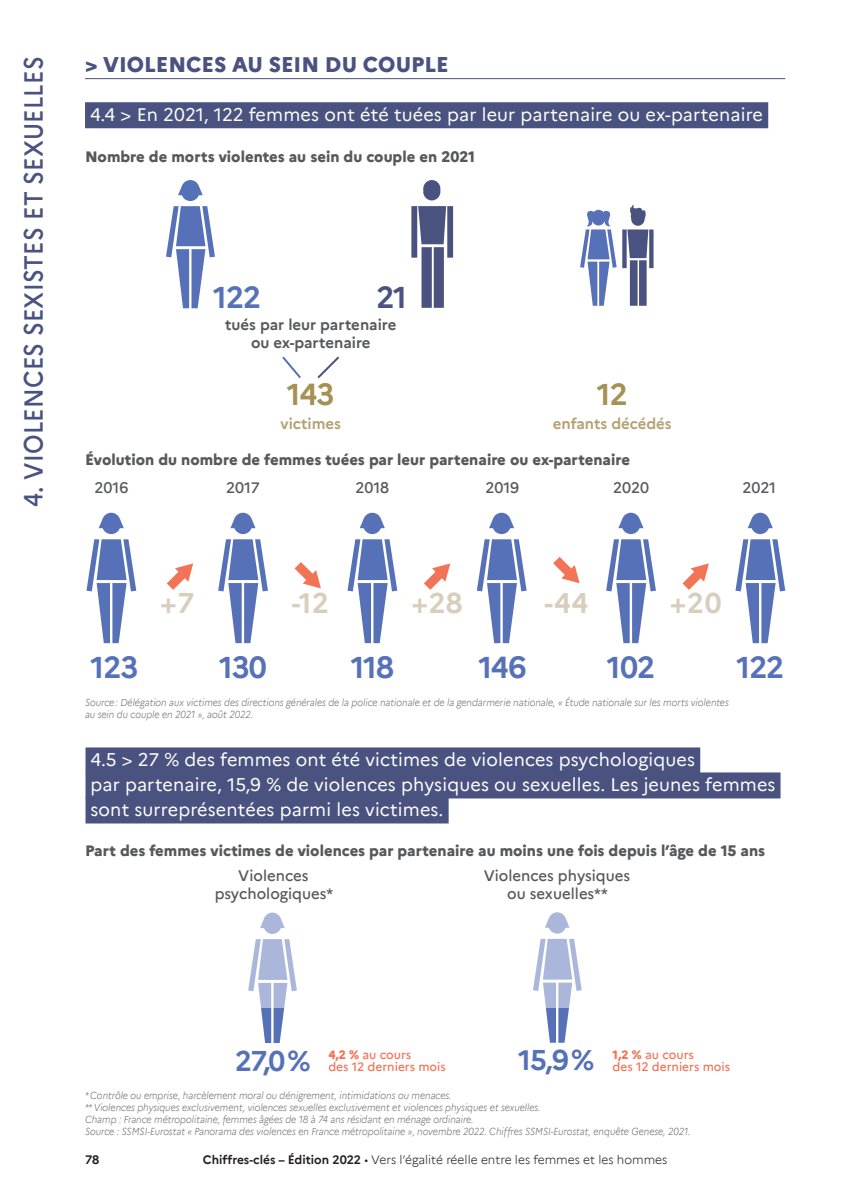
<style>
.page{position:relative;width:842px;height:1191px;background:#fff}
.page>*{position:absolute;margin:0;border:0;box-sizing:border-box;transform-origin:0 0}
.t1{font:700 30px "Marianne";letter-spacing:-.03em;color:#5671b7}
.t2{font:700 30px "Marianne";color:#a69155}
.t3{font:700 30px "Marianne";color:#4a5280}
.t4{font:700 28px "Marianne";letter-spacing:.015em;color:#d8cebc}
.t5{font:700 28px "Marianne";color:#5671b7}
.t6{font:500 26px "Marianne";letter-spacing:.01em;color:#4a5280;scale:.9 1}
.t7{font:800 21px "Marianne";color:#4a5280}
.H1_1{font:18px "Marianne";letter-spacing:.01em;color:#fff}
.t8{font:800 15px "Marianne";color:#57585a}
.t9{font:500 15px/18px "Marianne";color:#57585a;text-align:center}
.t10{font:700 15px/18px "Marianne";color:#57585a;text-align:center}
.t11{font:700 15px "Marianne";color:#b4a272}
.t12{font:300 12px "Marianne";color:#231f20}
.t13{font:500 12px "Marianne";color:#f37356}
.t14{font:700 12px "Marianne";color:#231f20}
.Sources{font:italic 300 10px/12px "Marianne";color:#6c6d70;scale:.91 1}
.s1{font-weight:800}
.s2{font-weight:700}
</style>
<div class="page">
<hr style="left:85px;top:78px;width:700px;height:1px;background:#4a5280">
<svg style="left:424px;top:563px;width:26px;height:27px"></svg>
<svg style="left:295px;top:562px;width:26px;height:26px"></svg>
<svg style="left:167px;top:563px;width:26px;height:27px"></svg>
<svg style="left:553px;top:557px;width:27px;height:26px"></svg>
<svg style="left:682px;top:563px;width:27px;height:27px"></svg>
<div style="left:86px;top:747px;width:614px;height:26px;background:#4a5280"></div>
<div style="left:86px;top:772px;width:694px;height:26px;background:#4a5280"></div>
<div style="left:86px;top:797px;width:363px;height:26px;background:#4a5280"></div>
<div style="left:85px;top:102px;width:683px;height:26px;background:#4a5280"></div>
<svg style="left:282px;top:356px;width:19px;height:23px"></svg>
<svg style="left:317px;top:356px;width:23px;height:23px"></svg>
<svg style="left:477px;top:513px;width:50px;height:130px"></svg>
<svg style="left:347px;top:513px;width:50px;height:130px"></svg>
<svg style="left:218px;top:513px;width:50px;height:130px"></svg>
<svg style="left:86px;top:513px;width:50px;height:130px"></svg>
<svg style="left:606px;top:513px;width:50px;height:130px"></svg>
<svg style="left:735px;top:513px;width:50px;height:130px"></svg>
<svg style="left:166px;top:180px;width:49px;height:128px"></svg>
<svg style="left:411px;top:180px;width:42px;height:128px"></svg>
<svg style="left:580px;top:205px;width:73px;height:101px"></svg>
<svg style="left:261px;top:1007px;width:24px;height:36px"></svg>
<svg style="left:248px;top:912px;width:49px;height:95px"></svg>
<svg style="left:545px;top:1007px;width:24px;height:35px"></svg>
<svg style="left:533px;top:912px;width:49px;height:95px"></svg>
<h3 class="t6" style="left:13px;top:507px;width:502px;rotate:-90deg">4. VIOLENCES SEXISTES ET SEXUELLES</h3>
<p class="t7" style="left:85px;top:49px;width:365px">&gt; VIOLENCES AU SEIN DU COUPLE</p>
<p class="H1_1" style="left:90px;top:101px;width:674px">4.4 &gt; En 2021, 122 femmes ont été tuées par leur partenaire ou ex-partenaire</p>
<p class="t8" style="left:85px;top:145px;width:391px">Nombre de morts violentes au sein du couple en 2021</p>
<p class="t1" style="left:213px;top:274px;width:49px">122</p>
<p class="t3" style="left:376px;top:274px;width:32px">21</p>
<p class="t10" style="left:225px;top:314px;width:173px">tués par leur partenaire ou ex-partenaire</p>
<p class="t2" style="left:287px;top:371px;width:49px">143</p>
<p class="t2" style="left:597px;top:371px;width:32px">12</p>
<p class="t11" style="left:281px;top:412px;width:62px">victimes</p>
<p class="t11" style="left:553px;top:412px;width:120px">enfants décédés</p>
<p class="t8" style="left:85px;top:447px;width:546px">Évolution du nombre de femmes tuées par leur partenaire ou ex-partenaire</p>
<p class="t9" style="left:95px;top:477px;width:35px">2016</p>
<p class="t9" style="left:226px;top:477px;width:35px">2017</p>
<p class="t9" style="left:356px;top:477px;width:35px">2018</p>
<p class="t9" style="left:485px;top:477px;width:35px">2019</p>
<p class="t9" style="left:613px;top:477px;width:37px">2020</p>
<p class="t9" style="left:742px;top:477px;width:35px">2021</p>
<p class="t1" style="left:91px;top:644px;width:49px">123</p>
<p class="t4" style="left:160px;top:581px;width:36px">+7</p>
<p class="t4" style="left:292px;top:581px;width:39px">-12</p>
<p class="t4" style="left:411px;top:581px;width:53px">+28</p>
<p class="t4" style="left:544px;top:581px;width:45px">-44</p>
<p class="t4" style="left:670px;top:581px;width:53px">+20</p>
<p class="t1" style="left:219px;top:644px;width:49px">130</p>
<p class="t1" style="left:351px;top:644px;width:45px">118</p>
<p class="t1" style="left:478px;top:644px;width:49px">146</p>
<p class="t1" style="left:607px;top:644px;width:50px">102</p>
<p class="t1" style="left:736px;top:644px;width:49px">122</p>
<p class="Sources" style="left:85px;top:696px;width:709px">Source: Délégation aux victimes des directions générales de la police nationale et de la gendarmerie nationale, « Étude nationale sur les morts violentes au sein du couple en 2021 », août 2022.</p>
<p class="H1_1" style="left:91px;top:746px;width:606px">4.5 &gt; 27 % des femmes ont été victimes de violences psychologiques</p>
<p class="H1_1" style="left:91px;top:771px;width:686px">par partenaire, 15,9 % de violences physiques ou sexuelles. Les jeunes femmes</p>
<p class="H1_1" style="left:91px;top:796px;width:354px">sont surreprésentées parmi les victimes.</p>
<p class="t8" style="left:85px;top:839px;width:682px">Part des femmes victimes de violences par partenaire au moins une fois depuis l’âge de 15 ans</p>
<p class="t9" style="left:215px;top:866px;width:120px">Violences psychologiques*</p>
<p class="t9" style="left:484px;top:866px;width:148px">Violences physiques ou sexuelles**</p>
<p class="t13" style="left:328px;top:1045px;width:84px"><span class="s1">4,2 %</span> au cours</p>
<p class="t5" style="left:235px;top:1039px;width:77px">27,0%</p>
<p class="t13" style="left:328px;top:1057px;width:119px">des 12 derniers mois</p>
<p class="t5" style="left:518px;top:1038px;width:78px">15,9%</p>
<p class="t13" style="left:613px;top:1057px;width:119px">des 12 derniers mois</p>
<p class="t13" style="left:613px;top:1045px;width:83px"><span class="s1">1,2 %</span> au cours</p>
<p class="Sources" style="left:85px;top:1088px;width:404px">* Contrôle ou emprise, harcèlement moral ou dénigrement, intimidations ou menaces.</p>
<p class="Sources" style="left:85px;top:1100px;width:502px">** Violences physiques exclusivement, violences sexuelles exclusivement et violences physiques et sexuelles.</p>
<p class="Sources" style="left:85px;top:1112px;width:429px">Champ : France métropolitaine, femmes âgées de 18 à 74 ans résidant en ménage ordinaire.</p>
<p class="Sources" style="left:85px;top:1124px;width:666px">Source : SSMSI-Eurostat « Panorama des violences en France métropolitaine », novembre 2022. Chiffres SSMSI-Eurostat, enquête Genese, 2021.</p>
<p class="t14" style="left:85px;top:1150px;width:16px">78</p>
<p class="t12" style="left:203px;top:1150px;width:466px"><span class="s2">Chiffres-clés – Édition 2022</span> • Vers l’égalité réelle entre les femmes et les hommes</p>
</div>
